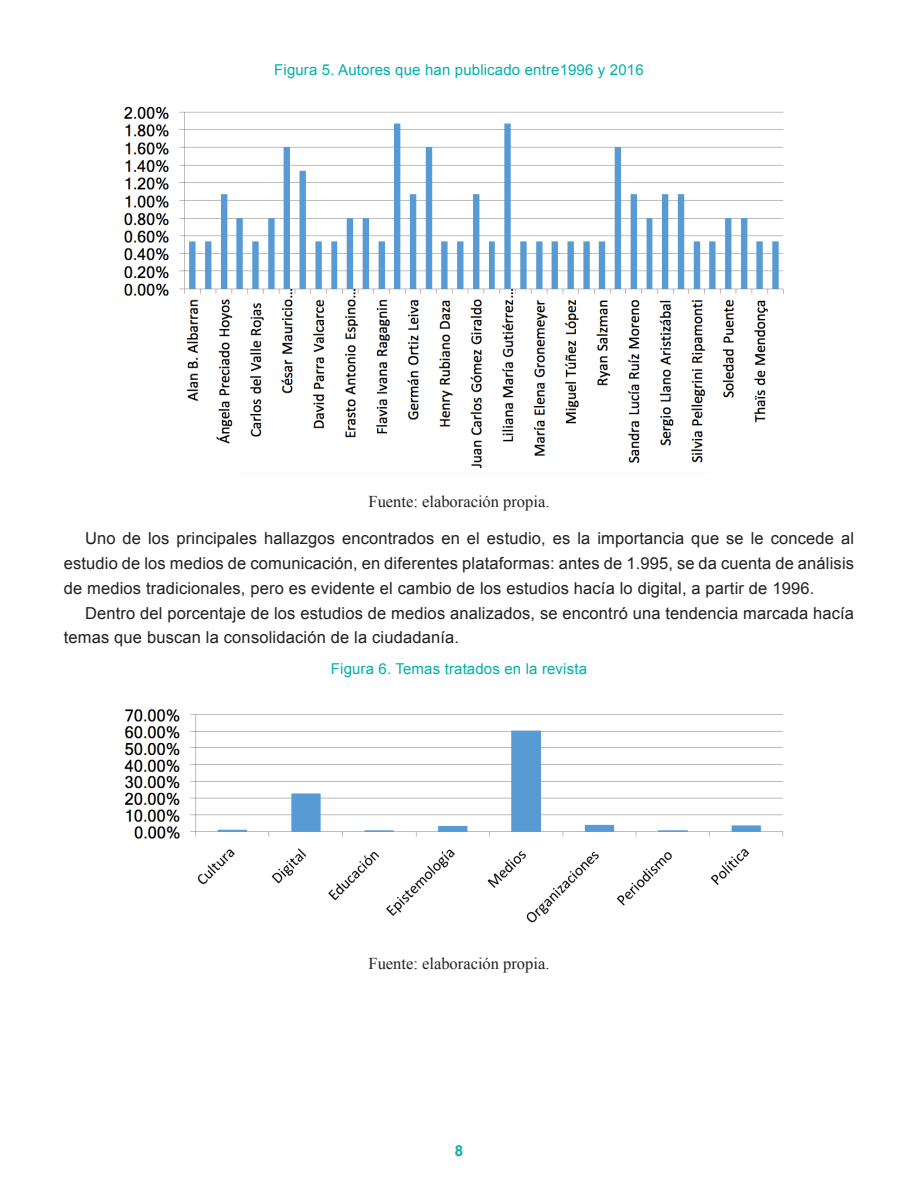
<style>
.page{position:relative;width:918px;height:1188px;background:#fff}
.page>*{position:absolute;margin:0;border:0;box-sizing:border-box;transform-origin:0 0}
.texto{font:16.5px/24.8px "Arial";letter-spacing:.01em;color:#231f20;text-align:justify}
.fuente{font:16.5px "Times New Roman";color:#231f20}
.titulo_graficas{font:15px "Arial";letter-spacing:.01em;color:#00afab}
.t1{font:700 15px "Arial";color:#00afab}
</style>
<div class="page">
<img style="left:124px;top:106px;width:660px;height:363px">
<img style="left:124px;top:709px;width:660px;height:214px">
<p class="titulo_graficas" style="left:274px;top:60px;width:371px">Figura 5. Autores que han publicado entre1996 y 2016</p>
<p class="fuente" style="left:369px;top:490px;width:183px">Fuente: elaboración propia.</p>
<p class="texto" style="left:64px;top:526px;width:792px;text-indent:21px">Uno de los principales hallazgos encontrados en el estudio, es la importancia que se le concede al estudio de los medios de comunicación, en diferentes plataformas: antes de 1.995, se da cuenta de análisis de medios tradicionales, pero es evidente el cambio de los estudios hacía lo digital, a partir de 1996.</p>
<p class="texto" style="left:64px;top:601px;width:792px;text-indent:21px">Dentro del porcentaje de los estudios de medios analizados, se encontró una tendencia marcada hacía temas que buscan la consolidación de la ciudadanía.</p>
<p class="titulo_graficas" style="left:331px;top:659px;width:258px">Figura 6. Temas tratados en la revista</p>
<p class="fuente" style="left:369px;top:952px;width:183px">Fuente: elaboración propia.</p>
<p class="t1" style="left:455px;top:1141px;width:10px">8</p>
</div>
